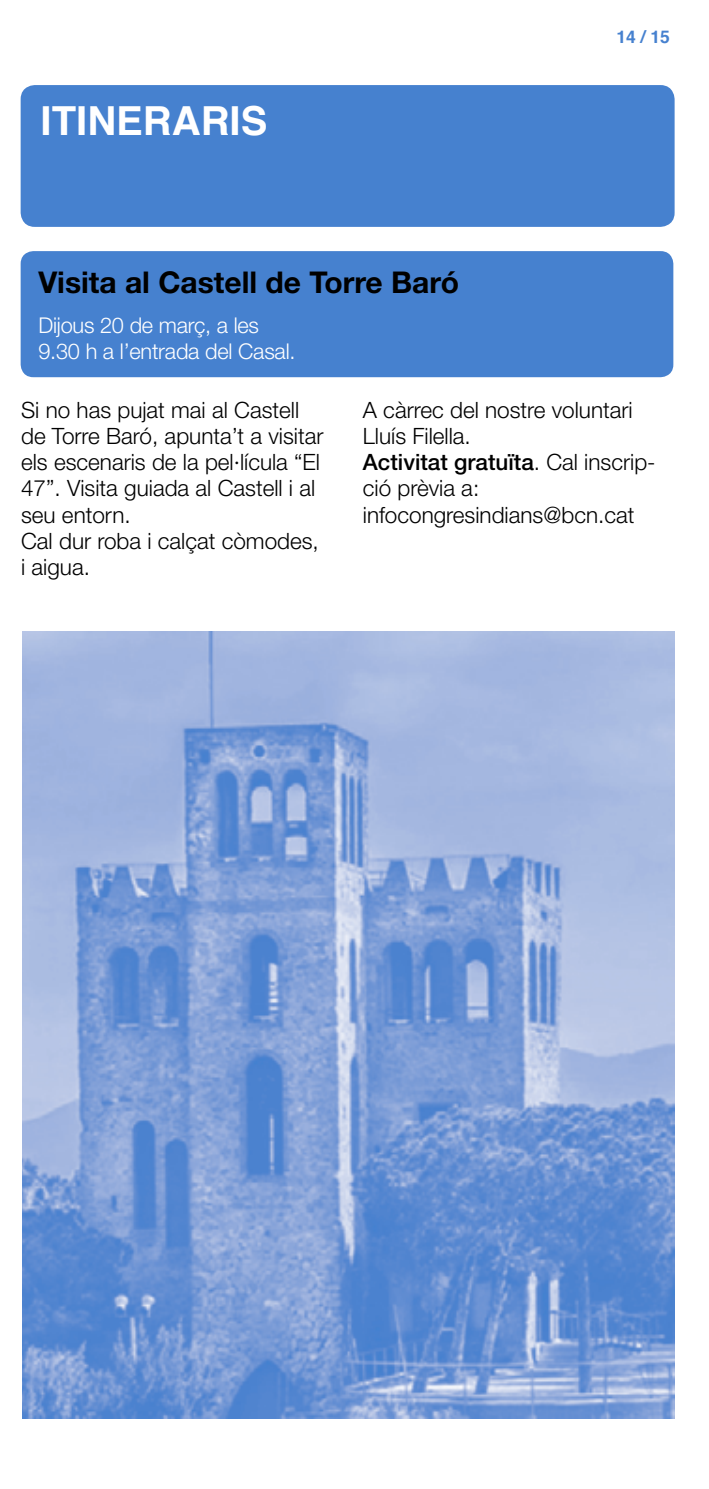
<style>
.page{position:relative;width:709px;height:1489px;background:#fff}
.page>*{position:absolute;margin:0;border:0;box-sizing:border-box;transform-origin:0 0}
.t1{font:700 40px "Helvetica";color:#fff}
.t2{font:700 30px "Helvetica Neue LT Std";color:#000}
.t3{font:300 22.5px/26.2px "Helvetica Neue LT Std";color:#000}
.t4{font:300 21.75px/26.2px "Helvetica Neue LT Std";letter-spacing:-.01em;color:#fff}
.t5{font:700 17.5px "Helvetica";color:#4681cf}
.s1{font-weight:500}
</style>
<div class="page">
<img style="left:22px;top:631px;width:652px;height:786px">
<div style="left:21px;top:85px;width:653px;height:142px;background:#4681cf;border-radius:14px"></div>
<div style="left:21px;top:251px;width:652px;height:126px;background:#4681cf;border-radius:13px"></div>
<h1 class="t1" style="left:41px;top:88px;width:228px">ITINERARIS</h1>
<h2 class="t2" style="left:38px;top:263px;width:422px">Visita al Castell de Torre Baró</h2>
<p class="t4" style="left:38px;top:312px;width:259px">Dijous 20 de març, a les<br>9.30 h a l’entrada del Casal.</p>
<p class="t5" style="left:616px;top:23px;width:55px">14 / 15</p>
<p class="t3" style="left:21px;top:396px;width:304px">Si no has pujat mai al Castell de Torre Baró, apunta’t a visitar els escenaris de la pel·lícula “El<br>47”. Visita guiada al Castell i al seu entorn.<br>Cal dur roba i calçat còmodes, i aigua.</p>
<p class="t3" style="left:363px;top:396px;width:294px">A càrrec del nostre voluntari<br>Lluís Filella.<br><span class="s1">Activitat gratuïta</span>. Cal inscrip&shy;ció prèvia a: infocongresindians@bcn.cat</p>
</div>
